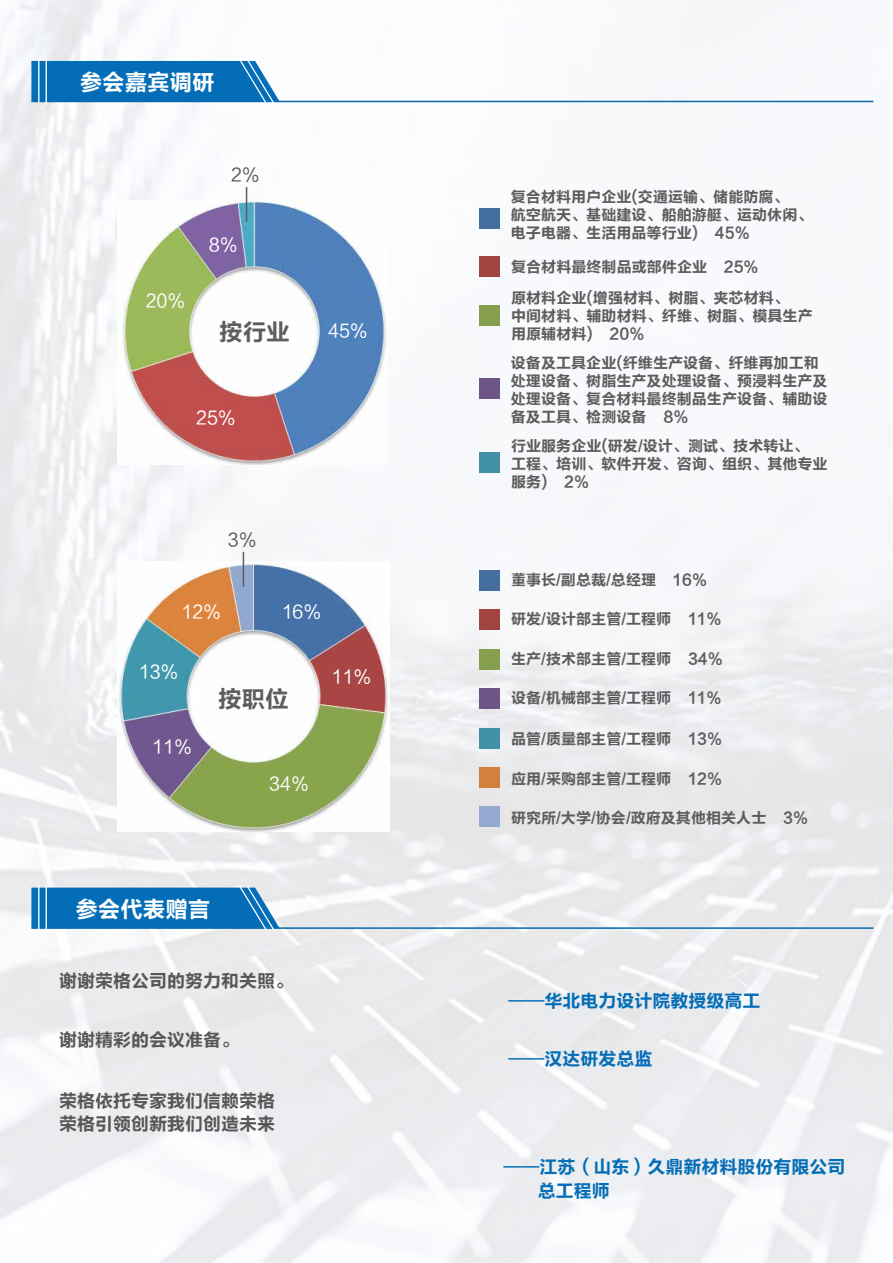
<style>
.page{position:relative;width:893px;height:1263px;background:#fff}
.page>*{position:absolute;margin:0;border:0;box-sizing:border-box;transform-origin:0 0}
.t1{font:23.55px "FZLTCHK GBK1 0";color:#5c5d5d}
.t2{font:22.5px "FZLTCHK GBK1 0";color:#fff}
.t3{font:18px/22.5px "FZLTCHK GBK1 0";color:#585757}
.t4{font:18px/24px "FZLTCHK GBK1 0";color:#036eb7}
.t5{font:18px "FZLTHK GBK1 0";color:#fff}
.t6{font:18px "FZLTHK GBK1 0";color:#5d5d5d}
.t7{font:15.15px/18px "FZLTCHK GBK1 0";color:#5c5d5d}
</style>
<div class="page">
<img style="left:1px;top:0;width:891px;height:1263px">
<hr style="left:31px;top:101px;width:842px;height:1px;background:#0868ab">
<svg style="left:31px;top:58px;width:249px;height:47px"></svg>
<hr style="left:38px;top:58px;width:1px;height:46px;background:#fff">
<hr style="left:46px;top:59px;width:1px;height:46px;background:#fff">
<hr style="left:31px;top:927px;width:842px;height:2px;background:#0868ab">
<svg style="left:31px;top:884px;width:249px;height:48px;background:#3287c2"></svg>
<hr style="left:38px;top:885px;width:1px;height:46px;background:#fff">
<hr style="left:46px;top:885px;width:1px;height:47px;background:#fff">
<div style="left:479px;top:208px;width:21px;height:21px;background:#436e9d"></div>
<div style="left:479px;top:256px;width:21px;height:21px;background:#a24541"></div>
<div style="left:479px;top:305px;width:21px;height:20px;background:#859f4e"></div>
<div style="left:479px;top:378px;width:21px;height:21px;background:#6d5588"></div>
<div style="left:479px;top:452px;width:21px;height:21px;background:#4190a6"></div>
<div style="left:479px;top:570px;width:21px;height:20px;background:#436e9d"></div>
<div style="left:479px;top:609px;width:21px;height:21px;background:#a24541"></div>
<div style="left:479px;top:649px;width:21px;height:20px;background:#859f4e"></div>
<div style="left:479px;top:688px;width:21px;height:21px;background:#6d5588"></div>
<div style="left:479px;top:728px;width:21px;height:21px;background:#4190a6"></div>
<div style="left:479px;top:767px;width:21px;height:21px;background:#d2803e"></div>
<div style="left:479px;top:806px;width:21px;height:21px;background:#93a9cf"></div>
<img style="left:118px;top:201px;width:269px;height:263px">
<hr style="left:246px;top:187px;width:1px;height:35px;background:#5d5d5d">
<img style="left:117px;top:561px;width:272px;height:271px">
<hr style="left:243px;top:552px;width:1px;height:35px;background:#5d5d5d">
<h2 class="t2" style="left:80px;top:70px;width:136px">参会嘉宾调研</h2>
<p class="t6" style="left:231px;top:165px;width:30px">2％</p>
<p class="t5" style="left:146px;top:291px;width:41px">20％</p>
<p class="t5" style="left:209px;top:235px;width:31px">8％</p>
<h1 class="t1" style="left:219px;top:319px;width:72px">按行业</h1>
<p class="t5" style="left:328px;top:320px;width:41px">45％</p>
<p class="t5" style="left:196px;top:408px;width:41px">25％</p>
<p class="t6" style="left:228px;top:530px;width:30px">3％</p>
<p class="t5" style="left:182px;top:602px;width:41px">12％</p>
<p class="t5" style="left:282px;top:602px;width:41px">16％</p>
<p class="t5" style="left:139px;top:662px;width:41px">13％</p>
<p class="t5" style="left:152px;top:736px;width:41px">11％</p>
<h1 class="t1" style="left:218px;top:686px;width:72px">按职位</h1>
<p class="t5" style="left:332px;top:667px;width:41px">11％</p>
<p class="t5" style="left:269px;top:774px;width:41px">34％</p>
<h2 class="t2" style="left:75px;top:896px;width:137px">参会代表赠言</h2>
<p class="t3" style="left:59px;top:970px;width:235px">谢谢荣格公司的努力和关照。</p>
<p class="t3" style="left:59px;top:1029px;width:181px">谢谢精彩的会议准备。</p>
<p class="t3" style="left:59px;top:1090px;width:217px">荣格依托专家我们信赖荣格荣格引领创新我们创造未来</p>
<p class="t7" style="left:511px;top:189px;width:303px">复合材料用户企业(交通运输、储能防腐、<br>航空航天、基础建设、船舶游艇、运动休闲、电子电器、生活用品等行业) 45％</p>
<p class="t7" style="left:511px;top:251px;width:279px;line-height:31.7px">复合材料最终制品或部件企业 25％<br>原材料企业(增强材料、树脂、夹芯材料、</p>
<p class="t7" style="left:511px;top:307px;width:303px">中间材料、辅助材料、纤维、树脂、模具生产用原辅材料) 20％</p>
<p class="t7" style="left:511px;top:354px;width:318px">设备及工具企业(纤维生产设备、纤维再加工和处理设备、树脂生产及处理设备、预浸料生产及处理设备、复合材料最终制品生产设备、辅助设备及工具、检测设备 8％</p>
<p class="t7" style="left:511px;top:437px;width:318px">行业服务企业(研发/设计、测试、技术转让、<br>工程、培训、软件开发、咨询、组织、其他专业服务) 2％</p>
<p class="t7" style="left:511px;top:571px;width:198px">董事长/副总裁/总经理 16％</p>
<p class="t7" style="left:511px;top:610px;width:212px">研发/设计部主管/工程师 11％</p>
<p class="t7" style="left:511px;top:650px;width:213px">生产/技术部主管/工程师 34％</p>
<p class="t7" style="left:511px;top:689px;width:212px">设备/机械部主管/工程师 11％</p>
<p class="t7" style="left:511px;top:730px;width:213px">品管/质量部主管/工程师 13％</p>
<p class="t7" style="left:511px;top:770px;width:212px">应用/采购部主管/工程师 12％</p>
<p class="t7" style="left:511px;top:809px;width:299px">研究所/大学/协会/政府及其他相关人士 3％</p>
<p class="t4" style="left:508px;top:989px;width:253px">——华北电力设计院教授级高工</p>
<p class="t4" style="left:508px;top:1047px;width:145px">——汉达研发总监</p>
<p class="t4" style="left:538px;top:1155px;width:309px;text-indent:-34px">——江苏（山东）久鼎新材料股份有限公司总工程师</p>
</div>
